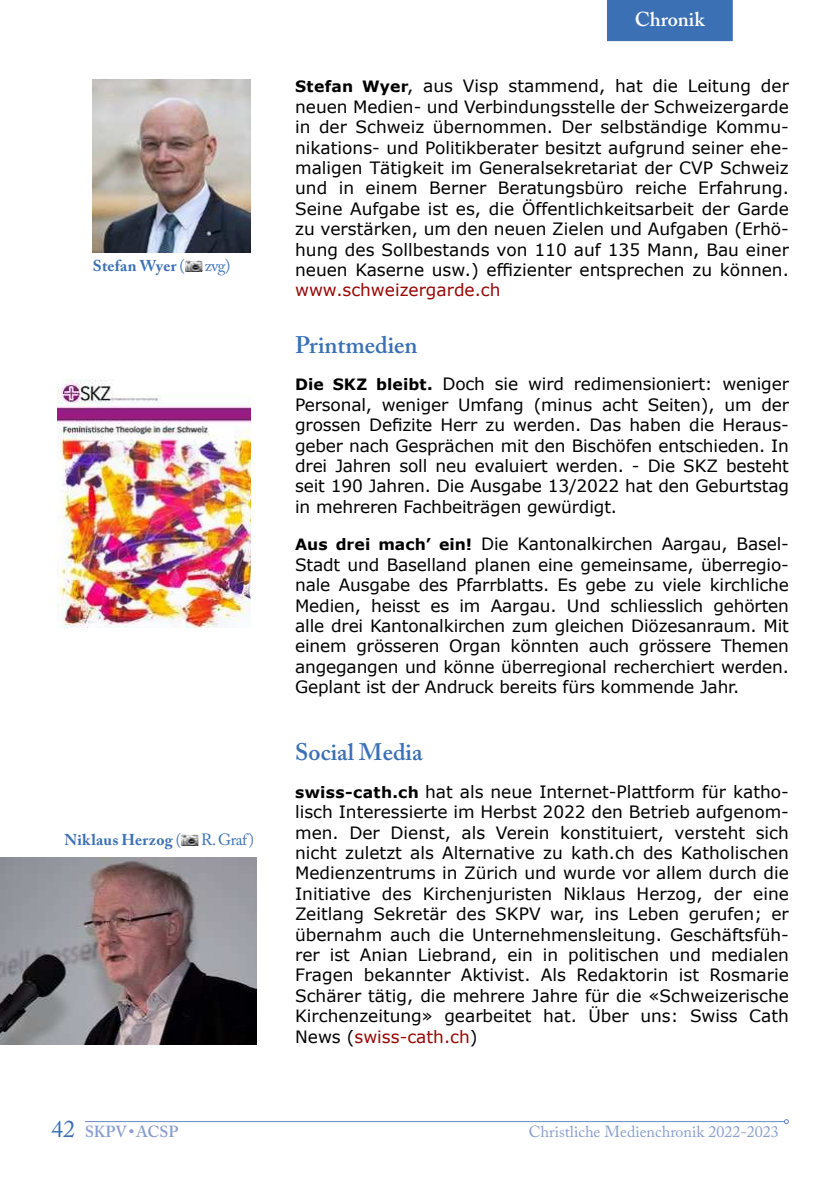
<style>
.page{position:relative;width:840px;height:1191px;background:#fff}
.page>*{position:absolute;margin:0;border:0;box-sizing:border-box;transform-origin:0 0}
.t1{font:600 23.8px "Adobe Caslon Pro";color:#3b70b5}
.t2{font:600 23.8px "Adobe Caslon Pro";color:#3b70b6}
.t3{font:600 20px "Adobe Caslon Pro";color:#fff}
.t4{font:17px/20.4px "Verdana";letter-spacing:-.01em;color:#000;text-align:justify}
.t5{font:17px "Verdana";color:#960603}
.t6{font:16px "Adobe Caslon Pro";color:#889ed0}
.t7{font:600 16px "Adobe Caslon Pro";color:#889ed0}
.t8{font:700 15.6px "Adobe Caslon Pro";letter-spacing:.015em;color:#3b70b5}
.s1{font-weight:400;font-size:16.2px}
.s2{font-weight:400;font-size:24px;color:#3b70b5}
.s3{font-weight:700;font-size:15.6px}
.s4{color:#960603}
</style>
<div class="page">
<hr style="left:85px;top:1121px;width:699px;height:1px;background:#6989c4">
<svg style="left:783px;top:1119px;width:5px;height:5px"></svg>
<div style="left:607px;top:0;width:124px;height:41px;background:#3b70b5"></div>
<img style="left:0;top:857px;width:256px;height:187px">
<img style="left:93px;top:79px;width:157px;height:174px">
<img style="left:57px;top:380px;width:193px;height:247px">
<img style="left:185px;top:260px;width:17px;height:12px">
<img style="left:181px;top:834px;width:17px;height:12px">
<p class="t8" style="left:93px;top:257px;width:139px">Stefan Wyer <span class="s1">( zvg)</span></p>
<p class="t8" style="left:64px;top:830px;width:191px">Niklaus Herzog <span class="s1">( R. Graf)</span></p>
<p class="t7" style="left:51px;top:1121px;width:128px"><span class="s2">42</span> SKPV•ACSP</p>
<p class="t3" style="left:634px;top:7px;width:71px">Ch onik</p>
<p class="t3" style="left:643px;top:7px;width:54px">SKPV</p>
<p class="t3" style="left:634px;top:7px;width:72px">Diverses</p>
<p class="t3" style="left:638px;top:7px;width:63px">Partner</p>
<p class="t4" style="left:295px;top:76px;width:495px"><span class="s3">Stefan Wyer</span>, aus Visp stammend, hat die Leitung der neuen Medien- und Verbindungsstelle der Schweizergarde in der Schweiz übernommen. Der selbständige Kommu&shy;nikations- und Politikberater besitzt aufgrund seiner ehe&shy;maligen Tätigkeit im Generalsekretariat der CVP Schweiz und in einem Berner Beratungsbüro reiche Erfahrung.<br>Seine Aufgabe ist es, die Öffentlichkeitsarbeit der Garde zu verstärken, um den neuen Zielen und Aufgaben (Erhö&shy;hung des Sollbestands von 110 auf 135 Mann, Bau einer neuen Kaserne usw.) effizienter entsprechen zu können.</p>
<p class="t5" style="left:295px;top:279px;width:207px">www.schweizergarde.ch</p>
<h1 class="t1" style="left:295px;top:331px;width:124px">Printmedien</h1>
<p class="t4" style="left:295px;top:374px;width:495px"><span class="s3">Die SKZ bleibt.</span> Doch sie wird redimensioniert: weniger Personal, weniger Umfang (minus acht Seiten), um der grossen Defizite Herr zu werden. Das haben die Heraus&shy;geber nach Gesprächen mit den Bischöfen entschieden. In drei Jahren soll neu evaluiert werden. - Die SKZ besteht seit 190 Jahren. Die Ausgabe 13/2022 hat den Geburtstag in mehreren Fachbeiträgen gewürdigt.</p>
<p class="t4" style="left:295px;top:534px;width:495px"><span class="s3">Aus drei mach’ ein!</span> Die Kantonalkirchen Aargau, Basel-Stadt und Baselland planen eine gemeinsame, überregio&shy;nale Ausgabe des Pfarrblatts. Es gebe zu viele kirchliche Medien, heisst es im Aargau. Und schliesslich gehörten alle drei Kantonalkirchen zum gleichen Diözesanraum. Mit einem grösseren Organ könnten auch grössere Themen angegangen und könne überregional recherchiert werden.<br>Geplant ist der Andruck bereits fürs kommende Jahr.</p>
<h1 class="t2" style="left:295px;top:738px;width:129px">Social Media</h1>
<p class="t4" style="left:295px;top:781px;width:495px"><span class="s3">swiss-cath.ch</span> hat als neue Internet-Plattform für katho&shy;lisch Interessierte im Herbst 2022 den Betrieb aufgenom&shy;men. Der Dienst, als Verein konstituiert, versteht sich nicht zuletzt als Alternative zu kath.ch des Katholischen Medienzentrums in Zürich und wurde vor allem durch die Initiative des Kirchenjuristen Niklaus Herzog, der eine Zeitlang Sekretär des SKPV war, ins Leben gerufen; er übernahm auch die Unternehmensleitung. Geschäftsfüh&shy;rer ist Anian Liebrand, ein in politischen und medialen Fragen bekannter Aktivist. Als Redaktorin ist Rosmarie Schärer tätig, die mehrere Jahre für die «Schweizerische Kirchenzeitung» gearbeitet hat. Über uns: Swiss Cath News (<span class="s4">swiss-cath.ch</span>)</p>
<p class="t6" style="left:528px;top:1121px;width:251px">Christliche Medienchronik 2022-2023</p>
</div>
